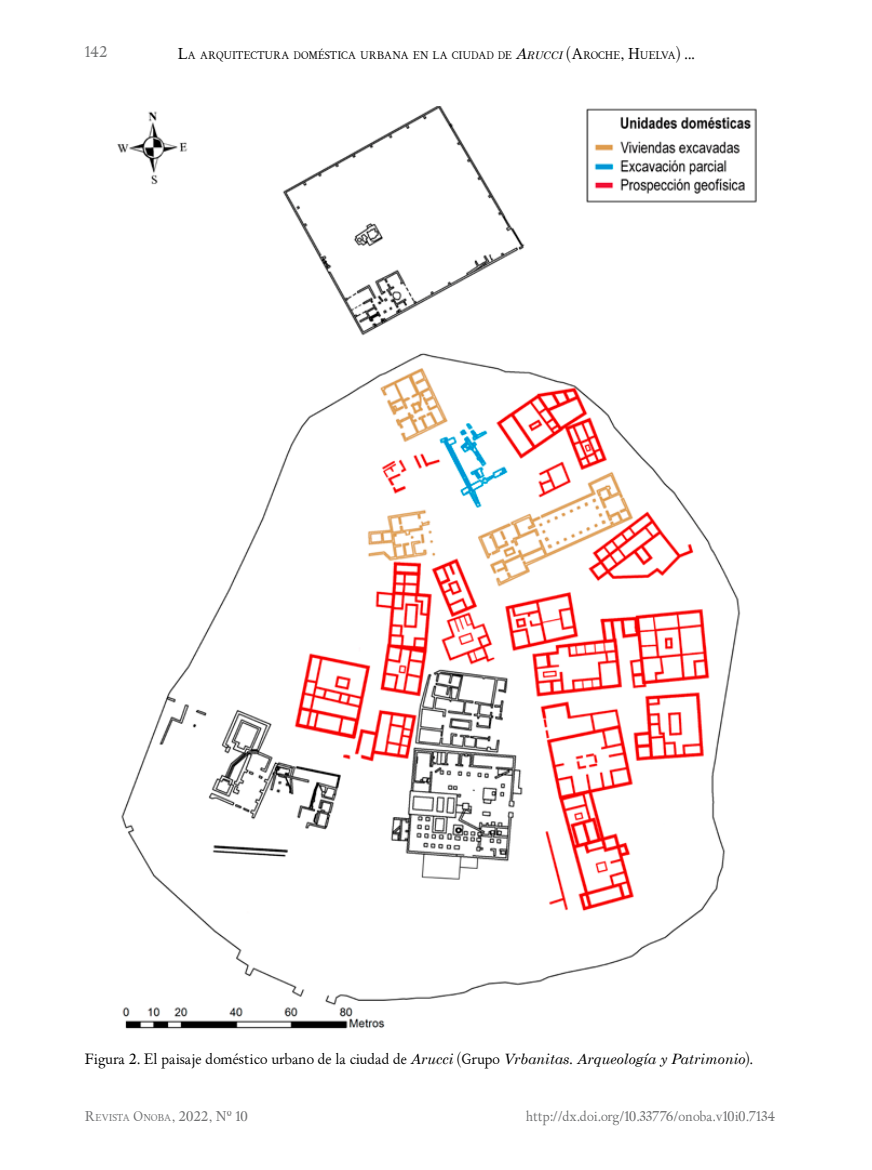
<style>
.page{position:relative;width:872px;height:1170px;background:#fff}
.page>*{position:absolute;margin:0;border:0;box-sizing:border-box;transform-origin:0 0}
.t1{font:15px "ALPHABETUM Unicode";color:#707172}
.t2{font:14.25px "ALPHABETUM Unicode";color:#000}
.t3{font:13.5px "ALPHABETUM Unicode";color:#707172}
.t4{font:10.5px "ALPHABETUM Unicode";color:#000}
.t5{font:9.45px "ALPHABETUM Unicode";color:#707172}
.s1{font-size:15px}
.s2{font-style:italic;font-size:15px}
.s3{font-style:italic}
.s4{font-size:13.5px}
</style>
<div class="page">
<img style="left:117px;top:106px;width:640px;height:923px">
<p class="t1" style="left:85px;top:42px;width:24px">142</p>
<p class="t4" style="left:178px;top:48px;width:518px"><span class="s1">L</span>A ARQUITECTURA DOMÉSTICA URBANA EN LA CIUDAD DE <span class="s2">A</span><span class="s3">RUCCI</span> <span class="s1">(A</span>ROCHE<span class="s1">, H</span>UELVA<span class="s1">) ...</span></p>
<p class="t2" style="left:85px;top:1048px;width:669px">Figura 2. El paisaje doméstico urbano de la ciudad de <span class="s3">Arucci</span> (Grupo <span class="s3">Vrbanitas. Arqueología y Patrimonio</span>).</p>
<p class="t5" style="left:85px;top:1111px;width:165px"><span class="s4">R</span>EVISTA <span class="s4">O</span>NOBA<span class="s4">, 2022, Nº 10</span></p>
<p class="t3" style="left:526px;top:1107px;width:251px">http://dx.doi.org/10.33776/onoba.v10i0.7134</p>
</div>
